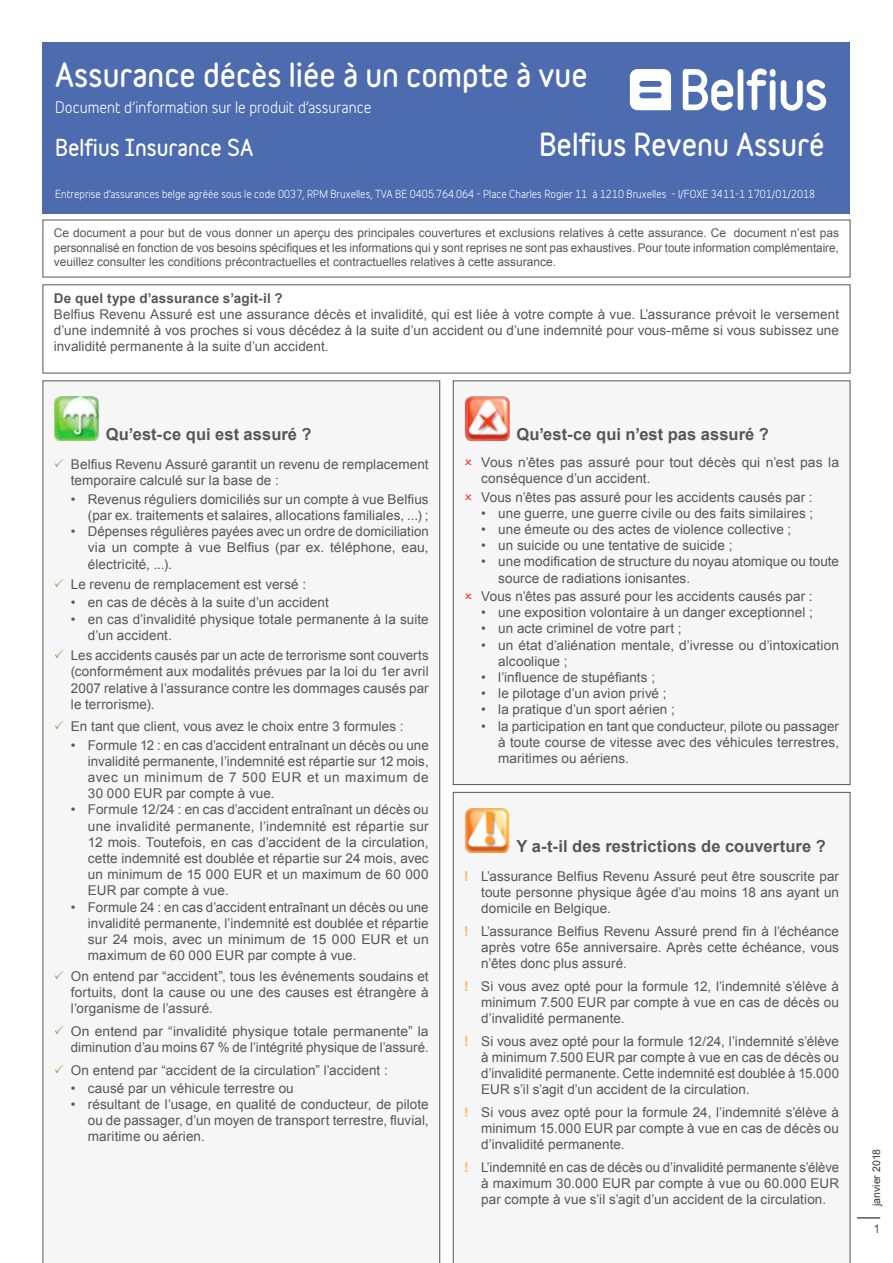
<style>
.page{position:relative;width:893px;height:1263px;background:#fff}
.page>*{position:absolute;margin:0;border:0;box-sizing:border-box;transform-origin:0 0}
.t1{font:700 30px "Belfius Normal";color:#fff}
.t2{font:700 28.5px "Belfius Normal";color:#fff}
.t3{font:700 21px "Belfius Normal";color:#fff}
.t4{font:700 16.5px "Arial";letter-spacing:.005em;color:#565655}
.t5{font:15px "Belfius Alternative";color:#fff}
.t6{font:13.5px/16.2px "Arial";letter-spacing:.005em;color:#565655;text-align:justify}
.t7{font:700 13.5px "Arial";letter-spacing:.015em;color:#565655}
.t8{font:12px/14.4px "Arial";color:#565655;text-align:justify}
.t9{font:10.5px "Belfius Alternative";color:#fff}
.t10{font:10.5px "Arial";color:#3a3a39}
.s1{font-weight:700;color:#ffb46c}
</style>
<div class="page">
<svg style="left:857px;top:1217px;width:23px;height:1px"></svg>
<div style="left:43px;top:43px;width:807px;height:171px;background:#4d6caf"></div>
<div style="left:43px;top:284px;width:807px;height:89px;border:1px solid #565655"></div>
<div style="left:43px;top:380px;width:397px;height:883px;background:#f6f6f6"></div>
<div style="left:453px;top:381px;width:397px;height:403px;background:#f6f6f6"></div>
<img style="left:54px;top:396px;width:45px;height:45px">
<img style="left:465px;top:396px;width:44px;height:45px">
<svg style="left:630px;top:69px;width:41px;height:41px;background:#e0e6f1"></svg>
<svg style="left:683px;top:69px;width:50px;height:42px"></svg>
<div style="left:738px;top:69px;width:5px;height:41px;background:#fff;border-radius:3px"></div>
<svg style="left:747px;top:69px;width:28px;height:41px"></svg>
<svg style="left:781px;top:80px;width:45px;height:31px"></svg>
<div style="left:453px;top:792px;width:397px;height:471px;background:#f6f6f6"></div>
<img style="left:465px;top:808px;width:44px;height:44px">
<svg style="left:55px;top:459px;width:9px;height:8px"></svg>
<svg style="left:55px;top:578px;width:9px;height:9px"></svg>
<svg style="left:55px;top:650px;width:9px;height:8px"></svg>
<svg style="left:55px;top:721px;width:9px;height:8px"></svg>
<svg style="left:55px;top:970px;width:9px;height:9px"></svg>
<svg style="left:55px;top:1025px;width:9px;height:9px"></svg>
<svg style="left:55px;top:1064px;width:9px;height:9px"></svg>
<h1 class="t1" style="left:55px;top:51px;width:534px">Assurance décès liée à un compte à vue</h1>
<p class="t5" style="left:55px;top:95px;width:318px">Document d’information sur le produit d’assurance</p>
<h3 class="t3" style="left:55px;top:131px;width:200px">Belfius Insurance SA</h3>
<h2 class="t2" style="left:539px;top:122px;width:287px">Belfius Revenu Assuré</h2>
<p class="t9" style="left:55px;top:185px;width:761px">Entreprise d’assurances belge agréée sous le code 0037, RPM Bruxelles, TVA BE 0405.764.064 - Place Charles Rogier 11 à 1210 Bruxelles - I/FOXE 3411-1 1701/01/2018</p>
<p class="t8" style="left:54px;top:226px;width:787px">Ce document a pour but de vous donner un aperçu des principales couvertures et exclusions relatives à cette assurance. Ce document n’est pas personnalisé en fonction de vos besoins spécifiques et les informations qui y sont reprises ne sont pas exhaustives. Pour toute information complémentaire, veuillez consulter les conditions précontractuelles et contractuelles relatives à cette assurance.</p>
<p class="t7" style="left:54px;top:289px;width:230px">De quel type d’assurance s’agit-il ?</p>
<p class="t6" style="left:54px;top:306px;width:787px">Belfius Revenu Assuré est une assurance décès et invalidité, qui est liée à votre compte à vue. L’assurance prévoit le versement d’une indemnité à vos proches si vous décédez à la suite d’un accident ou d’une indemnité pour vous-même si vous subissez une invalidité permanente à la suite d’un accident.</p>
<p class="t4" style="left:106px;top:424px;width:207px">Qu’est-ce qui est assuré ?</p>
<p class="t6" style="left:71px;top:456px;width:359px">Belfius Revenu Assuré garantit un revenu de remplacement temporaire calculé sur la base de :</p>
<p class="t6" style="left:71px;top:491px;width:359px;text-align:right">• Revenus réguliers domiciliés sur un compte à vue Belfius (par ex. traitements et salaires, allocations familiales, ...) ;</p>
<p class="t6" style="left:88px;top:523px;width:342px;text-indent:-17px">• Dépenses régulières payées avec un ordre de domiciliation via un compte à vue Belfius (par ex. téléphone, eau, électricité, ...).</p>
<p class="t6" style="left:71px;top:576px;width:237px">Le revenu de remplacement est versé :</p>
<p class="t6" style="left:71px;top:595px;width:259px">• en cas de décès à la suite d’un accident</p>
<p class="t6" style="left:88px;top:611px;width:342px;text-indent:-17px">• en cas d’invalidité physique totale permanente à la suite d’un accident.</p>
<p class="t6" style="left:71px;top:647px;width:359px">Les accidents causés par un acte de terrorisme sont couverts (conformément aux modalités prévues par la loi du 1er avril 2007 relative à l’assurance contre les dommages causés par le terrorisme).</p>
<p class="t6" style="left:71px;top:719px;width:334px">En tant que client, vous avez le choix entre 3 formules :</p>
<p class="t6" style="left:88px;top:737px;width:342px;text-indent:-17px">• Formule 12 : en cas d’accident entraînant un décès ou une invalidité permanente, l’indemnité est répartie sur 12 mois, avec un minimum de 7 500 EUR et un maximum de 30 000 EUR par compte à vue.</p>
<p class="t6" style="left:88px;top:802px;width:342px;text-indent:-17px">• Formule 12/24 : en cas d’accident entraînant un décès ou une invalidité permanente, l’indemnité est répartie sur 12 mois. Toutefois, en cas d’accident de la circulation, cette indemnité est doublée et répartie sur 24 mois, avec un minimum de 15 000 EUR et un maximum de 60 000<br>EUR par compte à vue.</p>
<p class="t6" style="left:88px;top:899px;width:342px;text-indent:-17px">• Formule 24 : en cas d’accident entraînant un décès ou une invalidité permanente, l’indemnité est doublée et répartie sur 24 mois, avec un minimum de 15 000 EUR et un maximum de 60 000 EUR par compte à vue.</p>
<p class="t6" style="left:71px;top:968px;width:359px">On entend par “accident”, tous les événements soudains et fortuits, dont la cause ou une des causes est étrangère à l’organisme de l’assuré.</p>
<p class="t6" style="left:71px;top:1023px;width:359px">On entend par “invalidité physique totale permanente” la diminution d’au moins 67 % de l’intégrité physique de l’assuré.</p>
<p class="t6" style="left:71px;top:1062px;width:318px">On entend par “accident de la circulation” l’accident :</p>
<p class="t6" style="left:71px;top:1080px;width:224px">• causé par un véhicule terrestre ou</p>
<p class="t6" style="left:88px;top:1096px;width:342px;text-indent:-17px">• résultant de l’usage, en qualité de conducteur, de pilote ou de passager, d’un moyen de transport terrestre, fluvial, maritime ou aérien.</p>
<p class="t4" style="left:516px;top:424px;width:254px">Qu’est-ce qui n’est pas assuré ?</p>
<p class="t6" style="left:481px;top:454px;width:359px">Vous n’êtes pas assuré pour tout décès qui n’est pas la conséquence d’un accident.</p>
<p class="t6" style="left:481px;top:489px;width:333px">Vous n’êtes pas assuré pour les accidents causés par :</p>
<p class="t6" style="left:481px;top:505px;width:334px">• une guerre, une guerre civile ou des faits similaires ;</p>
<p class="t6" style="left:481px;top:521px;width:312px">• une émeute ou des actes de violence collective ;</p>
<p class="t6" style="left:481px;top:537px;width:253px">• un suicide ou une tentative de suicide ;</p>
<p class="t6" style="left:498px;top:554px;width:342px;text-indent:-17px">• une modification de structure du noyau atomique ou toute source de radiations ionisantes.</p>
<p class="t6" style="left:481px;top:588px;width:333px">Vous n’êtes pas assuré pour les accidents causés par :</p>
<p class="t6" style="left:481px;top:604px;width:333px">• une exposition volontaire à un danger exceptionnel ;</p>
<p class="t6" style="left:481px;top:621px;width:202px">• un acte criminel de votre part ;</p>
<p class="t6" style="left:498px;top:637px;width:342px;text-indent:-17px">• un état d’aliénation mentale, d’ivresse ou d’intoxication alcoolique ;</p>
<p class="t6" style="left:481px;top:669px;width:175px">• l’influence de stupéfiants ;</p>
<p class="t6" style="left:481px;top:685px;width:187px">• le pilotage d’un avion privé ;</p>
<p class="t6" style="left:481px;top:702px;width:195px">• la pratique d’un sport aérien ;</p>
<p class="t6" style="left:498px;top:718px;width:342px;text-indent:-17px">• la participation en tant que conducteur, pilote ou passager à toute course de vitesse avec des véhicules terrestres, maritimes ou aériens.</p>
<p class="t4" style="left:516px;top:835px;width:311px">Y a-t-il des restrictions de couverture ?</p>
<p class="t6" style="left:481px;top:868px;width:359px;text-indent:-17px"><span class="s1">!</span> L’assurance Belfius Revenu Assuré peut être souscrite par toute personne physique âgée d’au moins 18 ans ayant un domicile en Belgique.</p>
<p class="t6" style="left:481px;top:923px;width:359px;text-indent:-17px"><span class="s1">!</span> L’assurance Belfius Revenu Assuré prend fin à l’échéance après votre 65e anniversaire. Après cette échéance, vous n’êtes donc plus assuré.</p>
<p class="t6" style="left:481px;top:978px;width:359px;text-indent:-17px"><span class="s1">!</span> Si vous avez opté pour la formule 12, l’indemnité s’élève à minimum 7.500 EUR par compte à vue en cas de décès ou d’invalidité permanente.</p>
<p class="t6" style="left:481px;top:1033px;width:359px;text-indent:-17px"><span class="s1">!</span> Si vous avez opté pour la formule 12/24, l’indemnité s’élève à minimum 7.500 EUR par compte à vue en cas de décès ou d’invalidité permanente. Cette indemnité est doublée à 15.000<br>EUR s’il s’agit d’un accident de la circulation.</p>
<p class="t6" style="left:481px;top:1104px;width:359px;text-indent:-17px"><span class="s1">!</span> Si vous avez opté pour la formule 24, l’indemnité s’élève à minimum 15.000 EUR par compte à vue en cas de décès ou d’invalidité permanente.</p>
<p class="t6" style="left:481px;top:1159px;width:359px;text-indent:-17px"><span class="s1">!</span> L’indemnité en cas de décès ou d’invalidité permanente s’élève à maximum 30.000 EUR par compte à vue ou 60.000 EUR par compte à vue s’il s’agit d’un accident de la circulation.</p>
<p class="t10" style="left:870px;top:1206px;width:59px;rotate:-90deg">janvier 2018</p>
<p class="t8" style="left:873px;top:1222px;width:8px">1</p>
</div>
